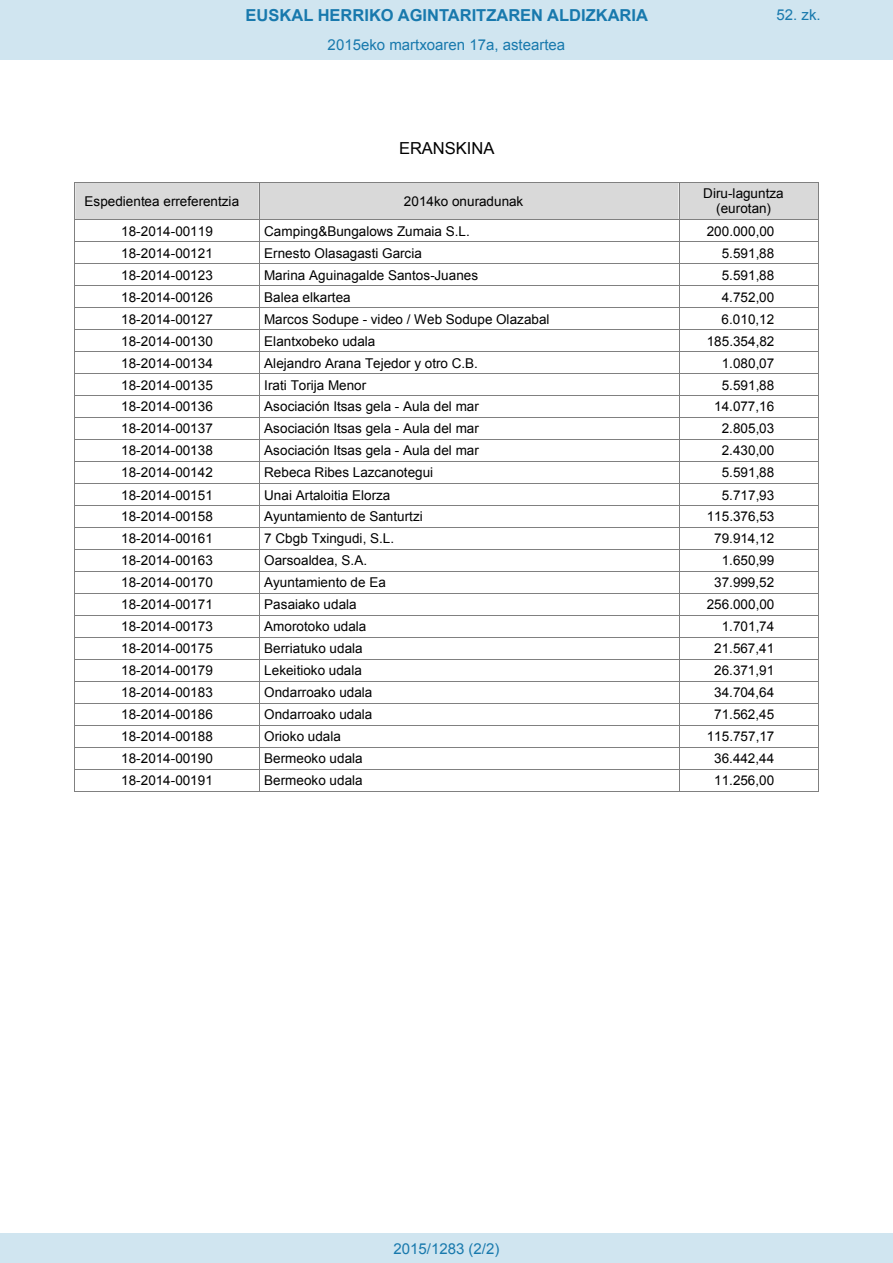
<style>
.page{position:relative;width:893px;height:1263px;background:#fff}
.page>*{position:absolute;margin:0;border:0;box-sizing:border-box;transform-origin:0 0}
.t1{font:700 16.5px "Arial";color:#1879ad}
.t2{font:16.5px "Arial";letter-spacing:-.005em;color:#000}
.Paginacion_Centro{font:15px "Arial";color:#1879ad}
.t3{font:13.5px/15.5px "Arial";letter-spacing:.005em;color:#000;text-align:center}
</style>
<div class="page">
<svg style="left:75px;top:182px;width:744px;height:610px"></svg>
<div style="left:0;top:0;width:893px;height:60px;background:#d0e5f0"></div>
<div style="left:0;top:1233px;width:893px;height:30px;background:#d0e5f0"></div>
<p class="t1" style="left:246px;top:4px;width:404px">EUSKAL HERRIKO AGINTARITZAREN ALDIZKARIA</p>
<p class="Paginacion_Centro" style="left:776px;top:5px;width:46px">52. zk.</p>
<p class="Paginacion_Centro" style="left:328px;top:35px;width:239px">2015eko martxoaren 17a, asteartea</p>
<p class="t2" style="left:399px;top:138px;width:97px">ERANSKINA</p>
<p class="t3" style="left:84px;top:193px;width:156px">Espedientea erreferentzia</p>
<p class="t3" style="left:404px;top:193px;width:121px">2014ko onuradunak</p>
<p class="t3" style="left:703px;top:186px;width:82px">Diru-laguntza (eurotan)</p>
<p class="t3" style="left:121px;top:223px;width:93px">18-2014-00119</p>
<p class="t3" style="left:264px;top:223px;width:207px">Camping&amp;Bungalows Zumaia S.L.</p>
<p class="t3" style="left:707px;top:223px;width:69px">200.000,00</p>
<p class="t3" style="left:121px;top:245px;width:93px">18-2014-00121</p>
<p class="t3" style="left:264px;top:245px;width:159px">Ernesto Olasagasti Garcia</p>
<p class="t3" style="left:722px;top:245px;width:54px">5.591,88</p>
<p class="t3" style="left:121px;top:267px;width:93px">18-2014-00123</p>
<p class="t3" style="left:264px;top:267px;width:215px">Marina Aguinagalde Santos-Juanes</p>
<p class="t3" style="left:722px;top:267px;width:54px">5.591,88</p>
<p class="t3" style="left:121px;top:289px;width:93px">18-2014-00126</p>
<p class="t3" style="left:264px;top:289px;width:88px">Balea elkartea</p>
<p class="t3" style="left:722px;top:289px;width:54px">4.752,00</p>
<p class="t3" style="left:121px;top:311px;width:93px">18-2014-00127</p>
<p class="t3" style="left:264px;top:311px;width:287px">Marcos Sodupe - video / Web Sodupe Olazabal</p>
<p class="t3" style="left:722px;top:311px;width:54px">6.010,12</p>
<p class="t3" style="left:121px;top:333px;width:93px">18-2014-00130</p>
<p class="t3" style="left:264px;top:333px;width:113px">Elantxobeko udala</p>
<p class="t3" style="left:707px;top:333px;width:69px">185.354,82</p>
<p class="t3" style="left:121px;top:355px;width:93px">18-2014-00134</p>
<p class="t3" style="left:264px;top:355px;width:215px">Alejandro Arana Tejedor y otro C.B.</p>
<p class="t3" style="left:722px;top:355px;width:54px">1.080,07</p>
<p class="t3" style="left:121px;top:377px;width:93px">18-2014-00135</p>
<p class="t3" style="left:264px;top:377px;width:104px">Irati Torija Menor</p>
<p class="t3" style="left:722px;top:377px;width:54px">5.591,88</p>
<p class="t3" style="left:121px;top:399px;width:93px">18-2014-00136</p>
<p class="t3" style="left:264px;top:399px;width:216px">Asociación Itsas gela - Aula del mar</p>
<p class="t3" style="left:714px;top:399px;width:62px">14.077,16</p>
<p class="t3" style="left:121px;top:421px;width:93px">18-2014-00137</p>
<p class="t3" style="left:264px;top:421px;width:216px">Asociación Itsas gela - Aula del mar</p>
<p class="t3" style="left:722px;top:421px;width:54px">2.805,03</p>
<p class="t3" style="left:121px;top:443px;width:93px">18-2014-00138</p>
<p class="t3" style="left:264px;top:443px;width:216px">Asociación Itsas gela - Aula del mar</p>
<p class="t3" style="left:722px;top:443px;width:54px">2.430,00</p>
<p class="t3" style="left:121px;top:465px;width:93px">18-2014-00142</p>
<p class="t3" style="left:264px;top:465px;width:170px">Rebeca Ribes Lazcanotegui</p>
<p class="t3" style="left:722px;top:465px;width:54px">5.591,88</p>
<p class="t3" style="left:121px;top:487px;width:93px">18-2014-00151</p>
<p class="t3" style="left:264px;top:487px;width:128px">Unai Artaloitia Elorza</p>
<p class="t3" style="left:722px;top:487px;width:54px">5.717,93</p>
<p class="t3" style="left:121px;top:509px;width:93px">18-2014-00158</p>
<p class="t3" style="left:264px;top:509px;width:160px">Ayuntamiento de Santurtzi</p>
<p class="t3" style="left:707px;top:509px;width:69px">115.376,53</p>
<p class="t3" style="left:121px;top:531px;width:93px">18-2014-00161</p>
<p class="t3" style="left:264px;top:531px;width:131px">7 Cbgb Txingudi, S.L.</p>
<p class="t3" style="left:714px;top:531px;width:62px">79.914,12</p>
<p class="t3" style="left:121px;top:553px;width:93px">18-2014-00163</p>
<p class="t3" style="left:264px;top:553px;width:104px">Oarsoaldea, S.A.</p>
<p class="t3" style="left:722px;top:553px;width:54px">1.650,99</p>
<p class="t3" style="left:121px;top:575px;width:93px">18-2014-00170</p>
<p class="t3" style="left:264px;top:575px;width:123px">Ayuntamiento de Ea</p>
<p class="t3" style="left:714px;top:575px;width:62px">37.999,52</p>
<p class="t3" style="left:121px;top:597px;width:93px">18-2014-00171</p>
<p class="t3" style="left:264px;top:597px;width:94px">Pasaiako udala</p>
<p class="t3" style="left:707px;top:597px;width:69px">256.000,00</p>
<p class="t3" style="left:121px;top:619px;width:93px">18-2014-00173</p>
<p class="t3" style="left:264px;top:619px;width:104px">Amorotoko udala</p>
<p class="t3" style="left:722px;top:619px;width:54px">1.701,74</p>
<p class="t3" style="left:121px;top:641px;width:93px">18-2014-00175</p>
<p class="t3" style="left:264px;top:641px;width:100px">Berriatuko udala</p>
<p class="t3" style="left:714px;top:641px;width:62px">21.567,41</p>
<p class="t3" style="left:121px;top:663px;width:93px">18-2014-00179</p>
<p class="t3" style="left:264px;top:663px;width:99px">Lekeitioko udala</p>
<p class="t3" style="left:714px;top:663px;width:62px">26.371,91</p>
<p class="t3" style="left:121px;top:685px;width:93px">18-2014-00183</p>
<p class="t3" style="left:264px;top:685px;width:110px">Ondarroako udala</p>
<p class="t3" style="left:714px;top:685px;width:62px">34.704,64</p>
<p class="t3" style="left:121px;top:707px;width:93px">18-2014-00186</p>
<p class="t3" style="left:264px;top:707px;width:110px">Ondarroako udala</p>
<p class="t3" style="left:714px;top:707px;width:62px">71.562,45</p>
<p class="t3" style="left:121px;top:729px;width:93px">18-2014-00188</p>
<p class="t3" style="left:264px;top:729px;width:78px">Orioko udala</p>
<p class="t3" style="left:707px;top:729px;width:69px">115.757,17</p>
<p class="t3" style="left:121px;top:751px;width:93px">18-2014-00190</p>
<p class="t3" style="left:264px;top:751px;width:100px">Bermeoko udala</p>
<p class="t3" style="left:714px;top:751px;width:62px">36.442,44</p>
<p class="t3" style="left:121px;top:773px;width:93px">18-2014-00191</p>
<p class="t3" style="left:264px;top:773px;width:100px">Bermeoko udala</p>
<p class="t3" style="left:714px;top:773px;width:62px">11.256,00</p>
<p class="Paginacion_Centro" style="left:393px;top:1238px;width:107px">2015/1283 (2/2)</p>
</div>
